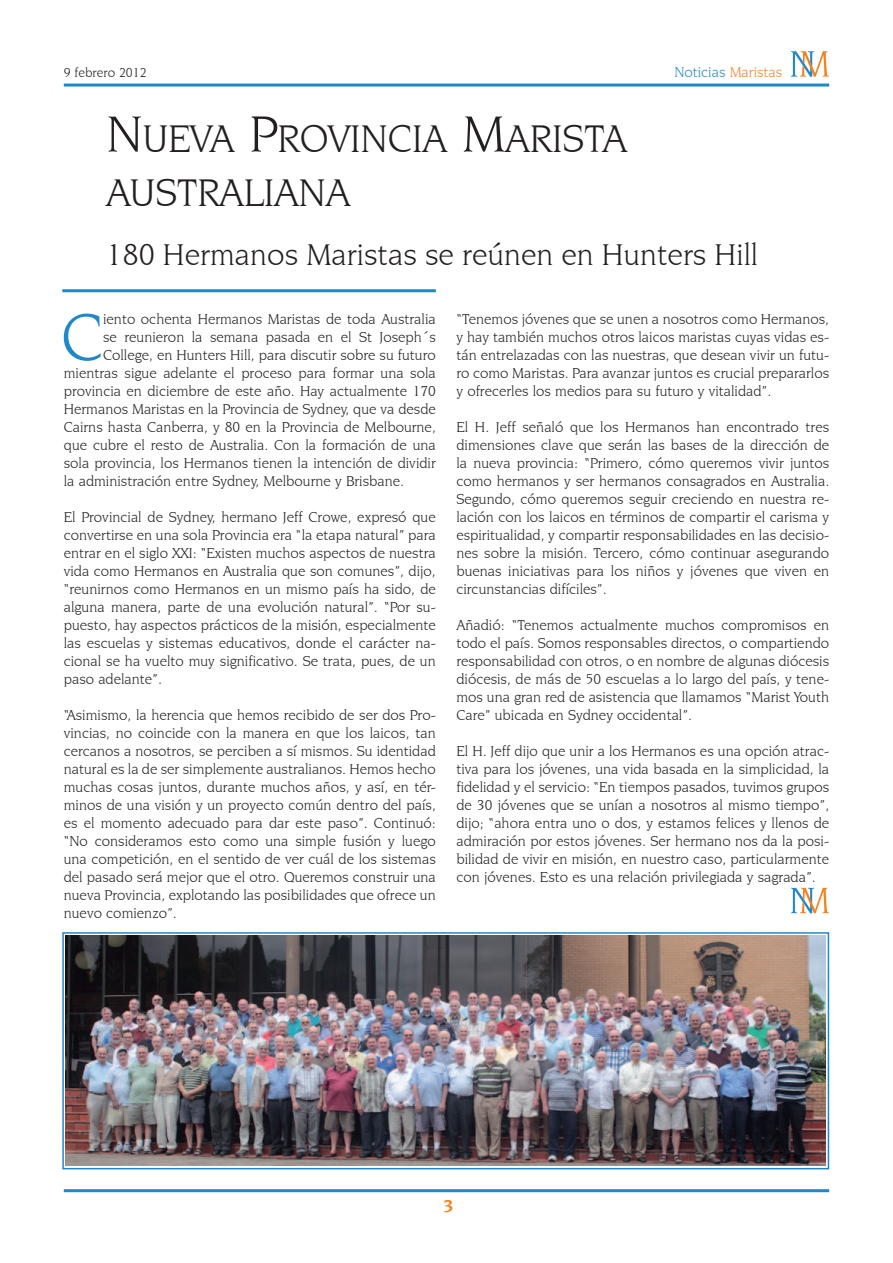
<style>
.page{position:relative;width:893px;height:1263px;background:#fff}
.page>*{position:absolute;margin:0;border:0;box-sizing:border-box;transform-origin:0 0}
.t1{font:70.2px "Novarese IT Cby BT";color:#2088c9}
.t2{font:40.5px/54px "Novarese IT Cby BT";color:#231f20}
.t3{font:31.5px "Novarese IT Cby BT";color:#231f20}
.t4{font:700 18px "Novarese IT Cby BT";color:#f58220}
.t5{font:15px/18px "Novarese IT Cby BT";color:#231f20;text-align:justify}
.t6{font:15px "Novarese IT Cby BT";color:#2088c9}
.t7{font:13.5px "Novarese IT Cby BT";color:#231f20}
.s1{color:#f58220}
.s2{font-size:54px}
</style>
<div class="page">
<hr style="left:64px;top:1189px;width:765px;height:3px;background:#2088c9">
<hr style="left:64px;top:84px;width:765px;height:3px;background:#2088c9">
<svg style="left:791px;top:51px;width:38px;height:26px"></svg>
<img style="left:66px;top:935px;width:759px;height:231px">
<div style="left:62px;top:932px;width:767px;height:237px;border:2px solid #2088c9"></div>
<hr style="left:62px;top:289px;width:374px;height:3px;background:#2088c9">
<svg style="left:791px;top:888px;width:38px;height:25px"></svg>
<p class="t7" style="left:64px;top:64px;width:84px">9 febrero 2012</p>
<p class="t6" style="left:674px;top:63px;width:110px">Noticias <span class="s1">Maristas</span></p>
<h2 class="t2" style="left:106px;top:111px;width:522px"><span class="s2">N</span>UEVA <span class="s2">P</span>ROVINCIA <span class="s2">M</span>ARISTA<br>AUSTRALIANA</h2>
<h3 class="t3" style="left:106px;top:236px;width:653px">180 Hermanos Maristas se reúnen en Hunters Hill</h3>
<h1 class="t1" style="left:61px;top:295px;width:44px">C</h1>
<p class="t5" style="left:103px;top:310px;width:334px">iento ochenta Hermanos Maristas de toda Australia</p>
<p class="t5" style="left:103px;top:328px;width:334px">se reunieron la semana pasada en el St Joseph´s</p>
<p class="t5" style="left:103px;top:346px;width:334px">College, en Hunters Hill, para discutir sobre su futuro</p>
<p class="t5" style="left:64px;top:364px;width:374px">mientras sigue adelante el proceso para formar una sola</p>
<p class="t5" style="left:64px;top:382px;width:374px">provincia en diciembre de este año. Hay actualmente 170</p>
<p class="t5" style="left:64px;top:400px;width:374px">Hermanos Maristas en la Provincia de Sydney, que va desde</p>
<p class="t5" style="left:64px;top:418px;width:374px">Cairns hasta Canberra, y 80 en la Provincia de Melbourne,</p>
<p class="t5" style="left:64px;top:436px;width:374px">que cubre el resto de Australia. Con la formación de una</p>
<p class="t5" style="left:64px;top:454px;width:374px">sola provincia, los Hermanos tienen la intención de dividir</p>
<p class="t5" style="left:64px;top:472px;width:342px">la administración entre Sydney, Melbourne y Brisbane.</p>
<p class="t5" style="left:64px;top:508px;width:374px">El Provincial de Sydney, hermano Jeff Crowe, expresó que convertirse en una sola Provincia era “la etapa natural” para entrar en el siglo XXI: “Existen muchos aspectos de nuestra vida como Hermanos en Australia que son comunes”, dijo, “reunirnos como Hermanos en un mismo país ha sido, de alguna manera, parte de una evolución natural”. “Por su&shy;puesto, hay aspectos prácticos de la misión, especialmente las escuelas y sistemas educativos, donde el carácter na&shy;cional se ha vuelto muy significativo. Se trata, pues, de un paso adelante”.</p>
<p class="t5" style="left:64px;top:706px;width:374px">“Asimismo, la herencia que hemos recibido de ser dos Pro&shy;vincias, no coincide con la manera en que los laicos, tan cercanos a nosotros, se perciben a sí mismos. Su identidad natural es la de ser simplemente australianos. Hemos hecho muchas cosas juntos, durante muchos años, y así, en tér&shy;minos de una visión y un proyecto común dentro del país, es el momento adecuado para dar este paso”. Continuó: “No consideramos esto como una simple fusión y luego una competición, en el sentido de ver cuál de los sistemas del pasado será mejor que el otro. Queremos construir una nueva Provincia, explotando las posibilidades que ofrece un nuevo comienzo”.</p>
<p class="t5" style="left:456px;top:310px;width:374px">“Tenemos jóvenes que se unen a nosotros como Hermanos, y hay también muchos otros laicos maristas cuyas vidas es&shy;tán entrelazadas con las nuestras, que desean vivir un futu&shy;ro como Maristas. Para avanzar juntos es crucial prepararlos y ofrecerles los medios para su futuro y vitalidad”.</p>
<p class="t5" style="left:456px;top:418px;width:374px">El H. Jeff señaló que los Hermanos han encontrado tres dimensiones clave que serán las bases de la dirección de la nueva provincia: “Primero, cómo queremos vivir juntos como hermanos y ser hermanos consagrados en Australia.<br>Segundo, cómo queremos seguir creciendo en nuestra re&shy;lación con los laicos en términos de compartir el carisma y espiritualidad, y compartir responsabilidades en las decisio&shy;nes sobre la misión. Tercero, cómo continuar asegurando buenas iniciativas para los niños y jóvenes que viven en circunstancias difíciles”.</p>
<p class="t5" style="left:456px;top:616px;width:374px">Añadió: “Tenemos actualmente muchos compromisos en todo el país. Somos responsables directos, o compartiendo responsabilidad con otros, o en nombre de algunas diócesis diócesis, de más de 50 escuelas a lo largo del país, y tene&shy;mos una gran red de asistencia que llamamos “Marist Youth Care” ubicada en Sydney occidental”.</p>
<p class="t5" style="left:456px;top:742px;width:374px">El H. Jeff dijo que unir a los Hermanos es una opción atrac&shy;tiva para los jóvenes, una vida basada en la simplicidad, la fidelidad y el servicio: “En tiempos pasados, tuvimos grupos de 30 jóvenes que se unían a nosotros al mismo tiempo”, dijo; “ahora entra uno o dos, y estamos felices y llenos de admiración por estos jóvenes. Ser hermano nos da la posi&shy;bilidad de vivir en misión, en nuestro caso, particularmente con jóvenes. Esto es una relación privilegiada y sagrada”.</p>
<p class="t4" style="left:443px;top:1195px;width:12px">3</p>
</div>
